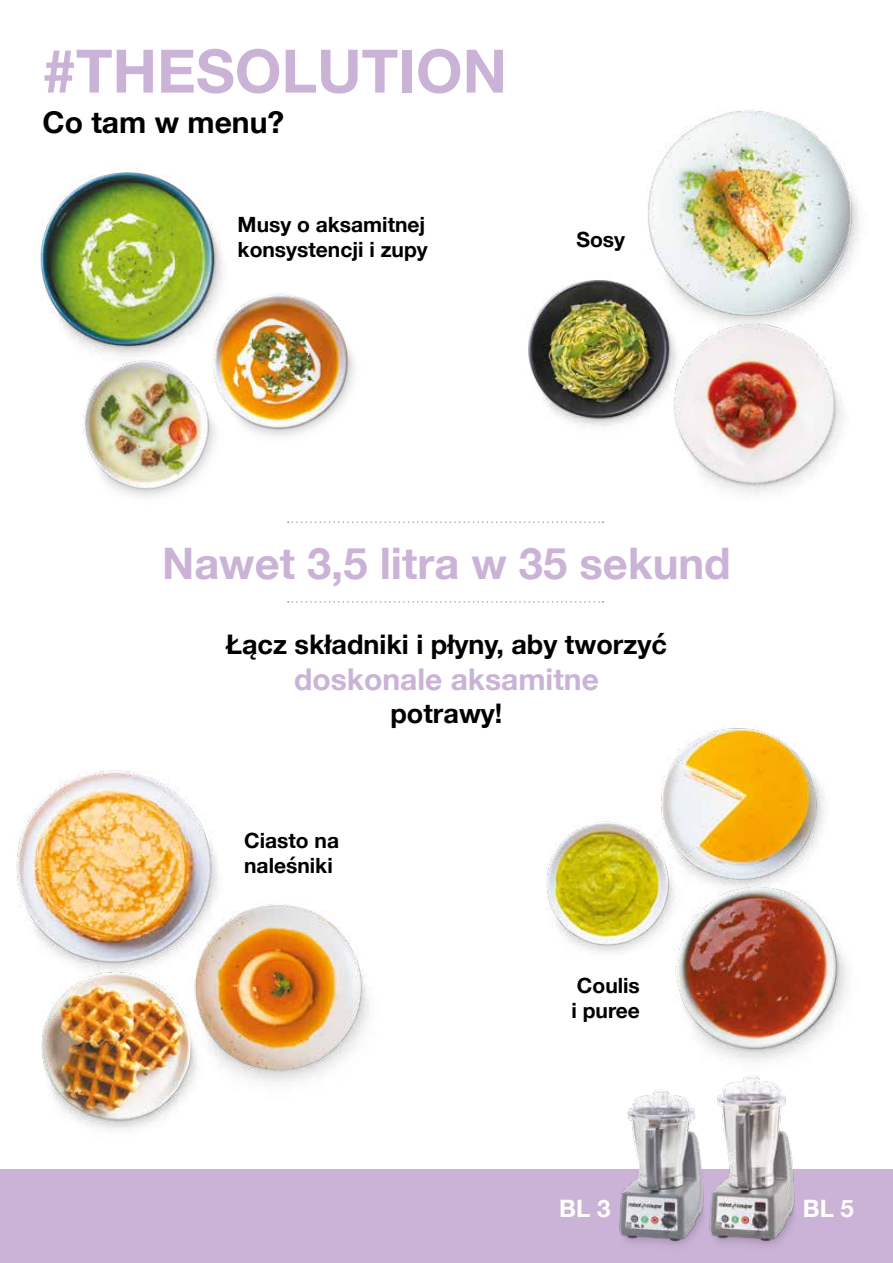
<style>
.page{position:relative;width:893px;height:1263px;background:#fff}
.page>*{position:absolute;margin:0;border:0;box-sizing:border-box;transform-origin:0 0}
.t1{font:700 60px "Helvetica Neue";color:#cbb3d7}
.t2{font:700 43.5px "Helvetica Neue";color:#cbb3d7}
.t3{font:700 30px "Helvetica Neue";color:#cbb3d7}
.t4{font:700 30px "Helvetica Neue";color:#000}
.t5{font:700 27px "Helvetica Neue";color:#000}
.t6{font:700 24px "Helvetica Neue";color:#fff}
.t7{font:700 21px/25.2px "Helvetica Neue";color:#000}
</style>
<div class="page">
<div style="left:0;top:1169px;width:893px;height:94px;background:#cbb3d7"></div>
<img style="left:619px;top:1089px;width:83px;height:157px">
<img style="left:702px;top:1075px;width:93px;height:171px">
<svg style="left:288px;top:521px;width:315px;height:2px"></svg>
<svg style="left:288px;top:601px;width:315px;height:2px"></svg>
<img style="left:683px;top:346px;width:161px;height:148px">
<img style="left:40px;top:172px;width:183px;height:173px">
<img style="left:157px;top:282px;width:198px;height:154px">
<img style="left:83px;top:345px;width:190px;height:152px">
<img style="left:648px;top:110px;width:212px;height:236px">
<img style="left:528px;top:264px;width:170px;height:178px">
<img style="left:661px;top:728px;width:163px;height:146px">
<img style="left:675px;top:874px;width:172px;height:187px">
<img style="left:546px;top:799px;width:181px;height:167px">
<img style="left:16px;top:770px;width:202px;height:172px">
<img style="left:41px;top:942px;width:130px;height:187px">
<img style="left:146px;top:894px;width:223px;height:215px">
<h1 class="t1" style="left:43px;top:24px;width:466px">#THESOLUTION</h1>
<h3 class="t4" style="left:43px;top:99px;width:243px">Co tam w menu?</h3>
<p class="t7" style="left:238px;top:213px;width:192px">Musy o aksamitnej konsystencji i zupy</p>
<p class="t7" style="left:576px;top:228px;width:50px">Sosy</p>
<h2 class="t2" style="left:162px;top:529px;width:570px">Nawet 3,5 litra w 35 sekund</h2>
<p class="t5" style="left:226px;top:624px;width:442px">Łącz składniki i płyny, aby tworzyć</p>
<h3 class="t3" style="left:294px;top:656px;width:306px">doskonale aksamitne</h3>
<p class="t5" style="left:390px;top:692px;width:113px">potrawy!</p>
<p class="t7" style="left:244px;top:828px;width:96px">Ciasto na naleśniki</p>
<p class="t7" style="left:571px;top:973px;width:70px">Coulis i puree</p>
<p class="t6" style="left:559px;top:1190px;width:53px">BL 3</p>
<p class="t6" style="left:803px;top:1190px;width:53px">BL 5</p>
</div>
